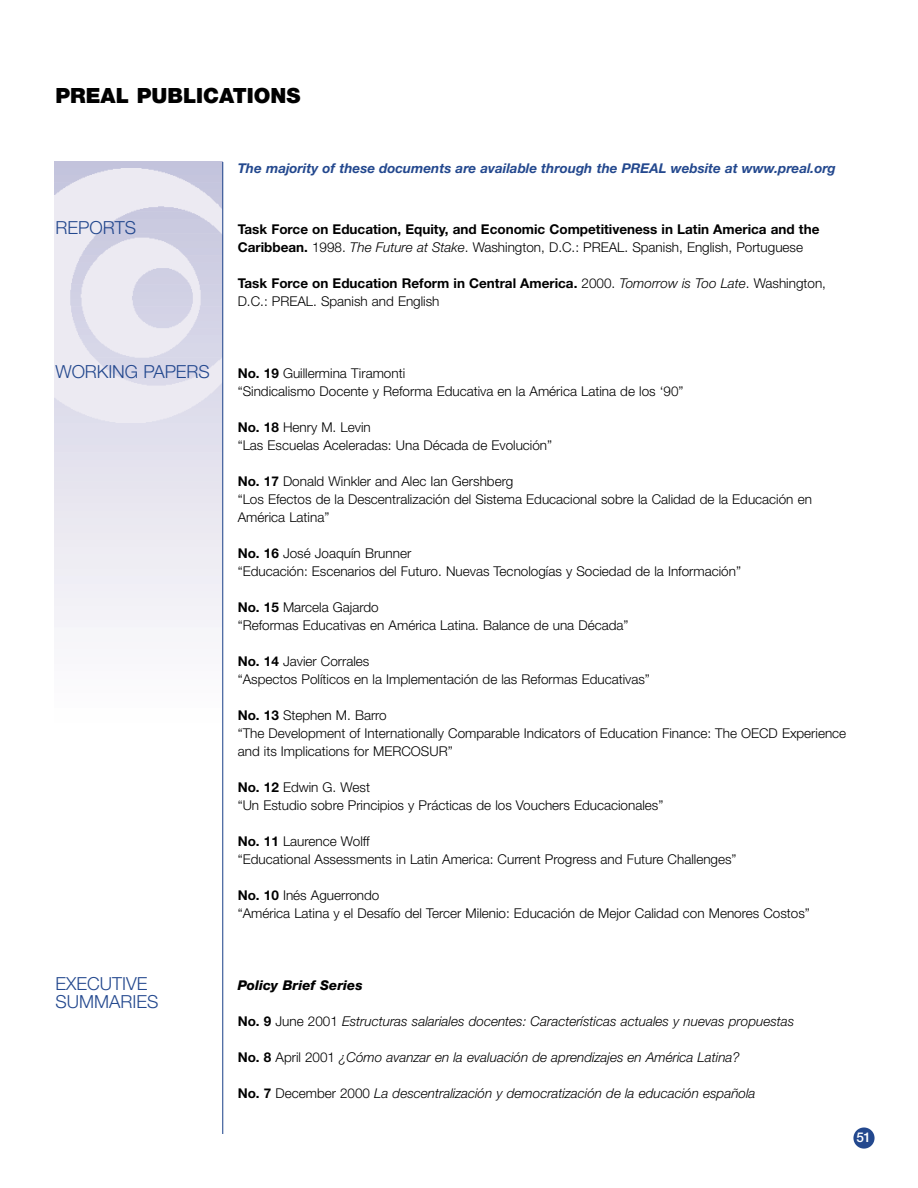
<style>
.page{position:relative;width:918px;height:1188px;background:#fff}
.page>*{position:absolute;margin:0;border:0;box-sizing:border-box;transform-origin:0 0}
.t1{font:900 21px "Helvetica Neue";color:#000}
.t2{font:300 18px/18px "Helvetica Neue";color:#23488e}
.t3{font:300 13.5px/18px "Helvetica Neue";color:#000}
.t4{font:italic 300 13.5px "Helvetica Neue";color:#000}
.t5{font:700 13.5px/18px "Helvetica Neue";color:#000}
.t6{font:italic 700 13.5px "Helvetica Neue";color:#23488e}
.t7{font:italic 800 13.5px "Helvetica Neue";color:#000}
.t8{font:500 13.5px "Helvetica Neue";color:#fff}
.s1{font-weight:300}
.s2{font-weight:300;font-style:italic}
.s3{font-weight:700}
.s4{font-style:italic}
.s5{font-weight:700;font-style:normal}
.s6{font-style:normal}
</style>
<div class="page">
<hr style="left:54px;top:162px;width:169px;height:4px;background:#c3c3dc">
<hr style="left:54px;top:425px;width:169px;height:4px;background:#e0dfed">
<hr style="left:54px;top:432px;width:169px;height:4px;background:#e0dfed">
<div style="left:54px;top:439px;width:169px;height:5px;background:#e0e0ed"></div>
<hr style="left:54px;top:447px;width:169px;height:4px;background:#e2e0ed">
<hr style="left:54px;top:454px;width:169px;height:4px;background:#e3e2ee">
<div style="left:54px;top:461px;width:169px;height:5px;background:#e4e2ee"></div>
<hr style="left:54px;top:469px;width:169px;height:4px;background:#e5e3ee">
<hr style="left:54px;top:476px;width:169px;height:4px;background:#e5e4ee">
<hr style="left:54px;top:483px;width:169px;height:4px;background:#e6e4ee">
<div style="left:54px;top:490px;width:169px;height:5px;background:#e7e5ef"></div>
<hr style="left:54px;top:498px;width:169px;height:4px;background:#e8e6ef">
<hr style="left:54px;top:505px;width:169px;height:4px;background:#e9e7f0">
<div style="left:54px;top:512px;width:169px;height:5px;background:#eae8f0"></div>
<hr style="left:54px;top:520px;width:169px;height:4px;background:#eae9f1">
<hr style="left:54px;top:527px;width:169px;height:4px;background:#ebe9f1">
<hr style="left:54px;top:534px;width:169px;height:4px;background:#eceaf1">
<div style="left:54px;top:541px;width:169px;height:5px;background:#edebf2"></div>
<hr style="left:54px;top:549px;width:169px;height:4px;background:#eeecf3">
<hr style="left:54px;top:556px;width:169px;height:4px;background:#eeedf3">
<div style="left:54px;top:563px;width:169px;height:5px;background:#eeedf3"></div>
<hr style="left:54px;top:571px;width:169px;height:4px;background:#efeef4">
<hr style="left:54px;top:578px;width:169px;height:4px;background:#efeef6">
<div style="left:54px;top:585px;width:169px;height:5px;background:#f1eff6"></div>
<hr style="left:54px;top:593px;width:169px;height:4px;background:#f1f0f6">
<hr style="left:54px;top:600px;width:169px;height:4px;background:#f2f1f6">
<hr style="left:54px;top:607px;width:169px;height:4px;background:#f3f2f7">
<div style="left:54px;top:614px;width:169px;height:5px;background:#f3f2f7"></div>
<hr style="left:54px;top:622px;width:169px;height:4px;background:#f4f3f8">
<hr style="left:54px;top:629px;width:169px;height:4px;background:#f6f6f9">
<div style="left:54px;top:636px;width:169px;height:5px;background:#f6f6f9"></div>
<hr style="left:54px;top:644px;width:169px;height:4px;background:#f7f6f9">
<hr style="left:54px;top:651px;width:169px;height:4px;background:#f7f7fa">
<div style="left:54px;top:658px;width:169px;height:5px;background:#f8f7fa"></div>
<hr style="left:54px;top:666px;width:169px;height:4px;background:#f9f8fb">
<hr style="left:54px;top:673px;width:169px;height:4px;background:#faf9fc">
<hr style="left:54px;top:680px;width:169px;height:4px;background:#fafafc">
<div style="left:54px;top:687px;width:169px;height:5px;background:#fbfafc"></div>
<hr style="left:54px;top:695px;width:169px;height:4px;background:#fcfbfd">
<img style="left:54px;top:169px;width:168px;height:253px">
<div style="left:853px;top:1127px;width:22px;height:22px;background:#23488e;border-radius:50%"></div>
<hr style="left:222px;top:162px;width:1px;height:972px;background:#23488e">
<h1 class="t1" style="left:56px;top:88px;width:247px">PREAL PUBLICATIONS</h1>
<p class="t6" style="left:238px;top:164px;width:600px">The majority of these documents are available through the PREAL website at www.preal.org</p>
<h2 class="t2" style="left:56px;top:221px;width:82px">REPORTS</h2>
<p class="t5" style="left:238px;top:222px;width:583px">Task Force on Education, Equity, and Economic Competitiveness in Latin America and the<br>Caribbean. <span class="s1">1998.</span> <span class="s2">The Future at Stake</span><span class="s1">. Washington, D.C.: PREAL. Spanish, English, Portuguese</span></p>
<p class="t3" style="left:238px;top:276px;width:590px"><span class="s3">Task Force on Education Reform in Central America.</span> 2000. <span class="s4">Tomorrow is Too Late</span>. Washington,<br>D.C.: PREAL. Spanish and English</p>
<h2 class="t2" style="left:56px;top:365px;width:156px">WORKING PAPERS</h2>
<p class="t3" style="left:238px;top:366px;width:447px"><span class="s3">No. 19</span> Guillermina Tiramonti<br>“Sindicalismo Docente y Reforma Educativa en la América Latina de los ‘90”</p>
<p class="t3" style="left:238px;top:420px;width:316px"><span class="s3">No. 18</span> Henry M. Levin<br>“Las Escuelas Aceleradas: Una Década de Evolución”</p>
<p class="t3" style="left:238px;top:474px;width:576px"><span class="s3">No. 17</span> Donald Winkler and Alec Ian Gershberg<br>“Los Efectos de la Descentralización del Sistema Educacional sobre la Calidad de la Educación en<br>América Latina”</p>
<p class="t3" style="left:238px;top:546px;width:505px"><span class="s3">No. 16</span> José Joaquín Brunner<br>“Educación: Escenarios del Futuro. Nuevas Tecnologías y Sociedad de la Información”</p>
<p class="t3" style="left:238px;top:600px;width:392px"><span class="s3">No. 15</span> Marcela Gajardo<br>“Reformas Educativas en América Latina. Balance de una Década”</p>
<p class="t3" style="left:238px;top:654px;width:414px"><span class="s3">No. 14</span> Javier Corrales<br>“Aspectos Políticos en la Implementación de las Reformas Educativas”</p>
<p class="t3" style="left:238px;top:708px;width:610px"><span class="s3">No. 13</span> Stephen M. Barro<br>“The Development of Internationally Comparable Indicators of Education Finance: The OECD Experience and its Implications for MERCOSUR”</p>
<p class="t3" style="left:238px;top:780px;width:427px"><span class="s3">No. 12</span> Edwin G. West<br>“Un Estudio sobre Principios y Prácticas de los Vouchers Educacionales”</p>
<p class="t3" style="left:238px;top:834px;width:500px"><span class="s3">No. 11</span> Laurence Wolff<br>“Educational Assessments in Latin America: Current Progress and Future Challenges”</p>
<p class="t3" style="left:238px;top:888px;width:574px"><span class="s3">No. 10</span> Inés Aguerrondo<br>“América Latina y el Desafío del Tercer Milenio: Educación de Mejor Calidad con Menores Costos”</p>
<h2 class="t2" style="left:56px;top:977px;width:104px">EXECUTIVE<br>SUMMARIES</h2>
<p class="t7" style="left:238px;top:980px;width:127px">Policy Brief Series</p>
<p class="t4" style="left:238px;top:1016px;width:558px"><span class="s5">No. 9</span> <span class="s6">June 2001</span> Estructuras salariales docentes: Características actuales y nuevas propuestas</p>
<p class="t4" style="left:238px;top:1052px;width:504px"><span class="s5">No. 8</span> <span class="s6">April 2001</span> ¿Cómo avanzar en la evaluación de aprendizajes en América Latina?</p>
<p class="t4" style="left:238px;top:1088px;width:519px"><span class="s5">No. 7</span> <span class="s6">December 2000</span> La descentralización y democratización de la educación española</p>
<p class="t8" style="left:856px;top:1132px;width:16px">51</p>
</div>
